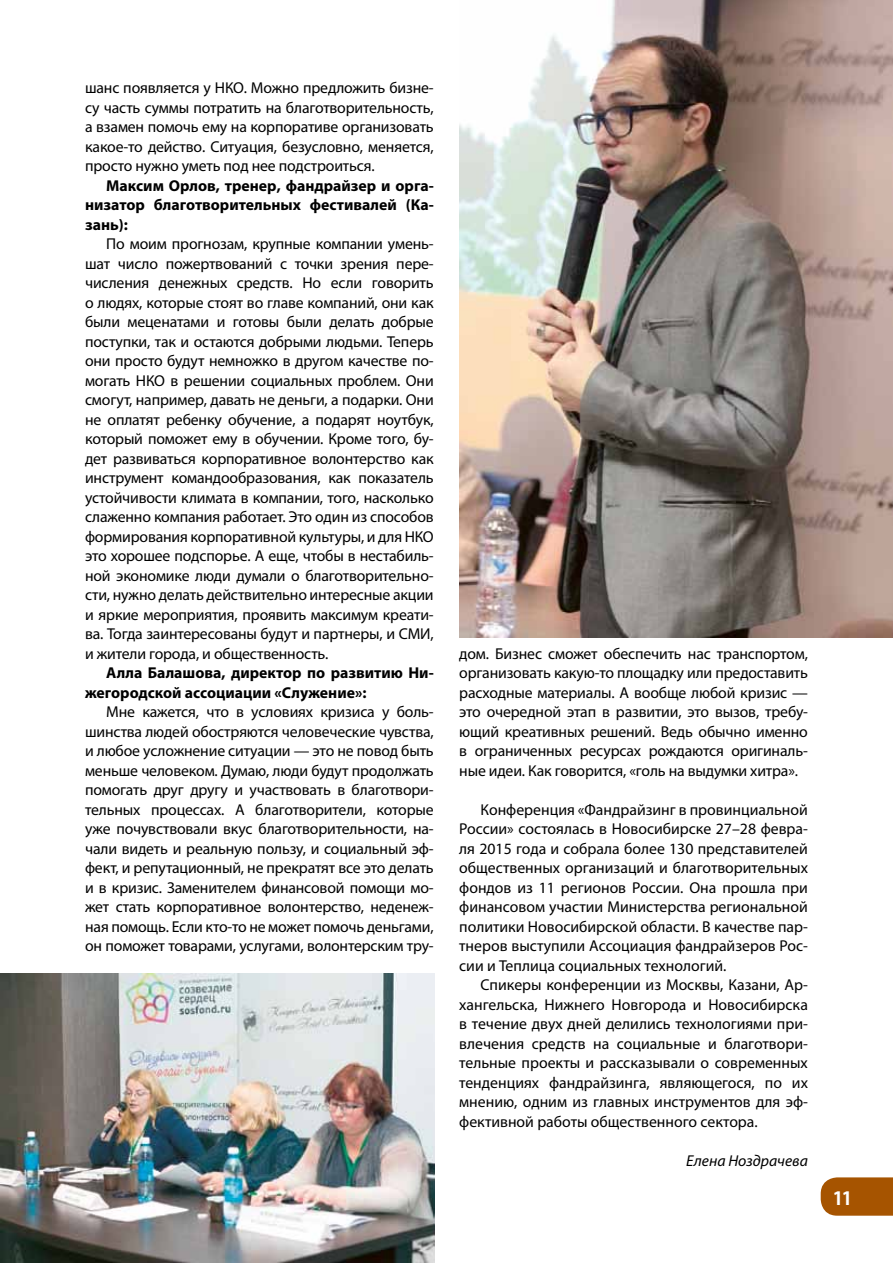
<style>
.page{position:relative;width:893px;height:1263px;background:#fff}
.page>*{position:absolute;margin:0;border:0;box-sizing:border-box;transform-origin:0 0}
.t1{font:700 condensed 21px "Myriad Pro";color:#fff}
.t2{font:15.75px/19.5px "Myriad Pro";letter-spacing:-.01em;color:#000;text-align:justify}
.t3{font:700 15.75px/19.5px "Myriad Pro";color:#000;text-align:justify}
.t4{font:italic 15.75px "Myriad Pro";color:#000}
</style>
<div class="page">
<img style="left:459px;top:0;width:434px;height:637px">
<img style="left:0;top:974px;width:434px;height:289px">
<svg style="left:821px;top:1177px;width:72px;height:39px;background:#aa5d0e"></svg>
<p class="t2" style="left:85px;top:78px;width:350px">шанс появляется у НКО. Можно предложить бизне&shy;су часть суммы потратить на благотворительность, а взамен помочь ему на корпоративе организовать какое-то действо. Ситуация, безусловно, меняется, просто нужно уметь под нее подстроиться.</p>
<p class="t3" style="left:85px;top:176px;width:350px;text-indent:21px">Максим Орлов, тренер, фандрайзер и орга&shy;низатор благотворительных фестивалей (Ка&shy;зань):</p>
<p class="t2" style="left:85px;top:234px;width:350px;text-indent:21px">По моим прогнозам, крупные компании умень&shy;шат число пожертвований с точки зрения пере&shy;числения денежных средств. Но если говорить о людях, которые стоят во главе компаний, они как были меценатами и готовы были делать добрые поступки, так и остаются добрыми людьми. Теперь они просто будут немножко в другом качестве по&shy;могать НКО в решении социальных проблем. Они смогут, например, давать не деньги, а подарки. Они не оплатят ребенку обучение, а подарят ноутбук, который поможет ему в обучении. Кроме того, бу&shy;дет развиваться корпоративное волонтерство как инструмент командообразования, как показатель устойчивости климата в компании, того, насколько слаженно компания работает. Это один из способов формирования корпоративной культуры, и для НКО это хорошее подспорье. А еще, чтобы в нестабиль&shy;ной экономике люди думали о благотворительно&shy;сти, нужно делать действительно интересные акции и яркие мероприятия, проявить максимум креати&shy;ва. Тогда заинтересованы будут и партнеры, и СМИ, и жители города, и общественность.</p>
<p class="t3" style="left:85px;top:663px;width:350px;text-indent:21px">Алла Балашова, директор по развитию Ни&shy;жегородской ассоциации «Служение»:</p>
<p class="t2" style="left:85px;top:702px;width:350px;text-indent:21px">Мне кажется, что в условиях кризиса у боль&shy;шинства людей обостряются человеческие чувства, и любое усложнение ситуации — это не повод быть меньше человеком. Думаю, люди будут продолжать помогать друг другу и участвовать в благотвори&shy;тельных процессах. А благотворители, которые уже почувствовали вкус благотворительности, на&shy;чали видеть и реальную пользу, и социальный эф&shy;фект, и репутационный, не прекратят все это делать и в кризис. Заменителем финансовой помощи мо&shy;жет стать корпоративное волонтерство, неденеж&shy;ная помощь. Если кто-то не может помочь деньгами, он поможет товарами, услугами, волонтерским тру-</p>
<p class="t2" style="left:459px;top:644px;width:350px">дом. Бизнес сможет обеспечить нас транспортом, организовать какую-то площадку или предоставить расходные материалы. А вообще любой кризис — это очередной этап в развитии, это вызов, требу&shy;ющий креативных решений. Ведь обычно именно в ограниченных ресурсах рождаются оригиналь&shy;ные идеи. Как говорится, «голь на выдумки хитра».</p>
<p class="t2" style="left:459px;top:800px;width:350px;text-indent:21px">Конференция «Фандрайзинг в провинциальной России» состоялась в Новосибирске 27–28 февра&shy;ля 2015 года и собрала более 130 представителей общественных организаций и благотворительных фондов из 11 регионов России. Она прошла при финансовом участии Министерства региональной политики Новосибирской области. В качестве пар&shy;тнеров выступили Ассоциация фандрайзеров Рос&shy;сии и Теплица социальных технологий.</p>
<p class="t2" style="left:459px;top:975px;width:350px;text-indent:21px">Спикеры конференции из Москвы, Казани, Ар&shy;хангельска, Нижнего Новгорода и Новосибирска в течение двух дней делились технологиями при&shy;влечения средств на социальные и благотвори&shy;тельные проекты и рассказывали о современных тенденциях фандрайзинга, являющегося, по их мнению, одним из главных инструментов для эф&shy;фективной работы общественного сектора.</p>
<p class="t4" style="left:686px;top:1152px;width:123px">Елена Ноздрачева</p>
<h1 class="t1" style="left:833px;top:1184px;width:19px">11</h1>
</div>
